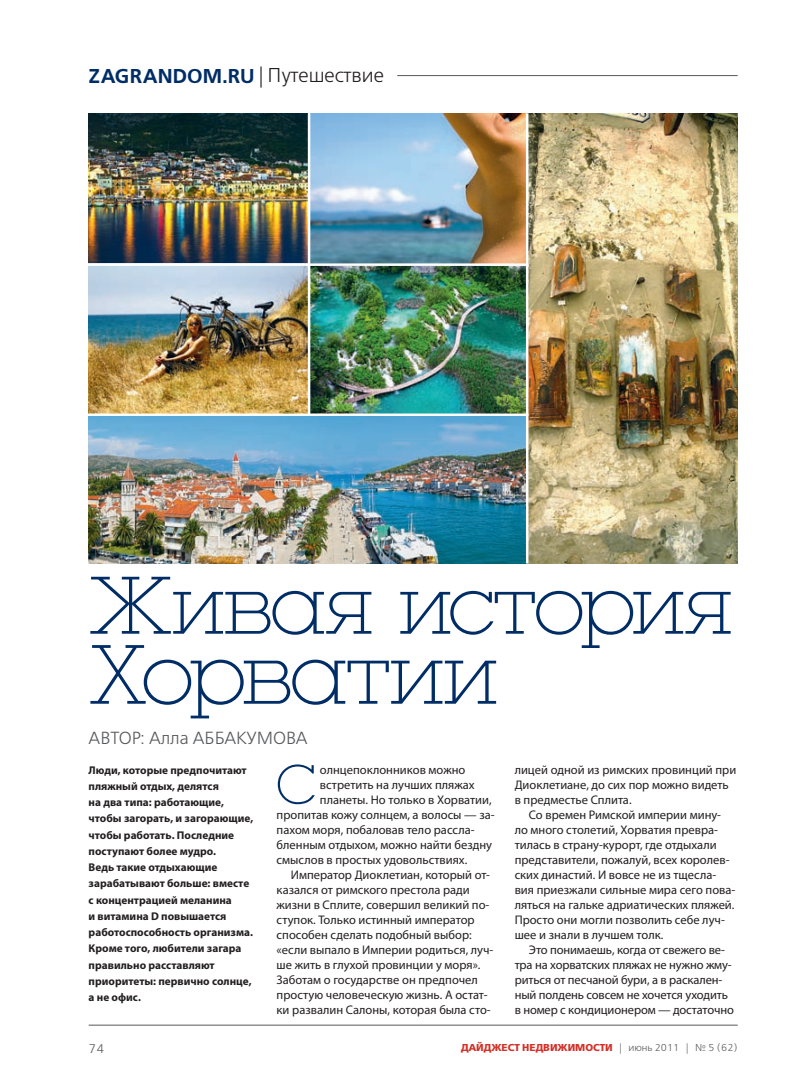
<style>
.page{position:relative;width:798px;height:1088px;background:#fff}
.page>*{position:absolute;margin:0;border:0;box-sizing:border-box;transform-origin:0 0}
.t1{font:87.5px "Luga Extra Light C";letter-spacing:-.015em;color:#002d66}
.t2{font:85px "Luga Extra Light C";letter-spacing:-.02em;color:#002d66}
.t3{font:57.25px "Luga Extra Light C";color:#002e66}
.t4{font:20px "Free Set Demi C";letter-spacing:.005em;color:#002d66}
.t5{font:17.5px "Free Set Light C";color:#57585a}
.t6{font:12.5px "Myriad Pro";color:#231f20}
.t7{font:12.5px "Free Set Light C";color:#57585a}
.t8{font:700 11.25px/16.2px "Myriad Pro";color:#231f20}
.t9{font:10px "Free Set Bold C";color:#d2322a}
.s1{font-family:"Free Set Light C";color:#231f20}
.s2{font-family:"Free Set Light C";color:#57585a}
</style>
<div class="page">
<hr style="left:89px;top:1025px;width:648px;height:1px;background:#57585a">
<img style="left:89px;top:416px;width:436px;height:147px">
<img style="left:89px;top:113px;width:219px;height:300px">
<img style="left:310px;top:266px;width:215px;height:147px">
<img style="left:310px;top:113px;width:215px;height:150px">
<img style="left:528px;top:113px;width:209px;height:450px">
<hr style="left:397px;top:75px;width:340px;height:1px;background:#57585a">
<hr style="left:87px;top:263px;width:441px;height:3px;background:#fff">
<p class="t4" style="left:89px;top:69px;width:297px">ZAGRANDOM.RU <span class="s1">| Путешествие</span></p>
<p class="t2" style="left:89px;top:576px;width:645px">Живая история</p>
<p class="t1" style="left:89px;top:644px;width:410px">Хорватии</p>
<p class="t5" style="left:89px;top:730px;width:220px">АВТОР: Алла АББАКУМОВА</p>
<p class="t8" style="left:89px;top:762px;width:166px">Люди, которые предпочитают пляжный отдых, делятся<br>на два типа: работающие, чтобы загорать, и загорающие, чтобы работать. Последние поступают более мудро.<br>Ведь такие отдыхающие зарабатывают больше: вместе с концентрацией меланина<br>и витамина D повышается работоспособность организма.<br>Кроме того, любители загара правильно расставляют приоритеты: первично солнце, а не офис.</p>
<p class="t3" style="left:276px;top:765px;width:41px">С</p>
<p class="t6" style="left:320px;top:765px;width:147px">олнцепоклонников можно</p>
<p class="t6" style="left:320px;top:780px;width:156px">встретить на лучших пляжах</p>
<p class="t6" style="left:320px;top:795px;width:173px">планеты. Но только в Хорватии,</p>
<p class="t6" style="left:276px;top:810px;width:219px">пропитав кожу солнцем, а волосы — за-</p>
<p class="t6" style="left:276px;top:825px;width:199px">пахом моря, побаловав тело рассла-</p>
<p class="t6" style="left:276px;top:840px;width:217px">бленным отдыхом, можно найти бездну</p>
<p class="t6" style="left:276px;top:855px;width:192px">смыслов в простых удовольствиях.</p>
<p class="t6" style="left:291px;top:870px;width:201px">Император Диоклетиан, который от-</p>
<p class="t6" style="left:276px;top:885px;width:194px">казался от римского престола ради</p>
<p class="t6" style="left:276px;top:900px;width:214px">жизни в Сплите, совершил великий по-</p>
<p class="t6" style="left:276px;top:915px;width:199px">ступок. Только истинный император</p>
<p class="t6" style="left:276px;top:930px;width:196px">способен сделать подобный выбор:</p>
<p class="t6" style="left:276px;top:945px;width:218px">«если выпало в Империи родиться, луч-</p>
<p class="t6" style="left:276px;top:960px;width:205px">ше жить в глухой провинции у моря».</p>
<p class="t6" style="left:276px;top:975px;width:203px">Заботам о государстве он предпочел</p>
<p class="t6" style="left:276px;top:990px;width:212px">простую человеческую жизнь. А остат-</p>
<p class="t6" style="left:276px;top:1005px;width:215px">ки развалин Салоны, которая была сто-</p>
<p class="t6" style="left:514px;top:765px;width:223px">лицей одной из римских провинций при</p>
<p class="t6" style="left:514px;top:780px;width:215px">Диоклетиане, до сих пор можно видеть</p>
<p class="t6" style="left:514px;top:795px;width:118px">в предместье Сплита.</p>
<p class="t6" style="left:528px;top:810px;width:194px">Со времен Римской империи мину-</p>
<p class="t6" style="left:514px;top:825px;width:205px">ло много столетий, Хорватия превра-</p>
<p class="t6" style="left:514px;top:840px;width:203px">тилась в страну-курорт, где отдыхали</p>
<p class="t6" style="left:514px;top:855px;width:216px">представители, пожалуй, всех королев-</p>
<p class="t6" style="left:514px;top:870px;width:203px">ских династий. И вовсе не из тщесла-</p>
<p class="t6" style="left:514px;top:885px;width:222px">вия приезжали сильные мира сего пова-</p>
<p class="t6" style="left:514px;top:900px;width:221px">ляться на гальке адриатических пляжей.</p>
<p class="t6" style="left:514px;top:915px;width:211px">Просто они могли позволить себе луч-</p>
<p class="t6" style="left:514px;top:930px;width:150px">шее и знали в лучшем толк.</p>
<p class="t6" style="left:528px;top:945px;width:197px">Это понимаешь, когда от свежего ве-</p>
<p class="t6" style="left:514px;top:960px;width:218px">тра на хорватских пляжах не нужно жму-</p>
<p class="t6" style="left:514px;top:975px;width:209px">риться от песчаной бури, а в раскален-</p>
<p class="t6" style="left:514px;top:990px;width:215px">ный полдень совсем не хочется уходить</p>
<p class="t6" style="left:514px;top:1005px;width:221px">в номер с кондиционером — достаточно</p>
<p class="t7" style="left:89px;top:1043px;width:17px">74</p>
<p class="t9" style="left:461px;top:1044px;width:278px">ДАЙДЖЕСТ НЕДВИЖИМОСТИ <span class="s2">| июнь 2011 | № 5 (62)</span></p>
</div>
